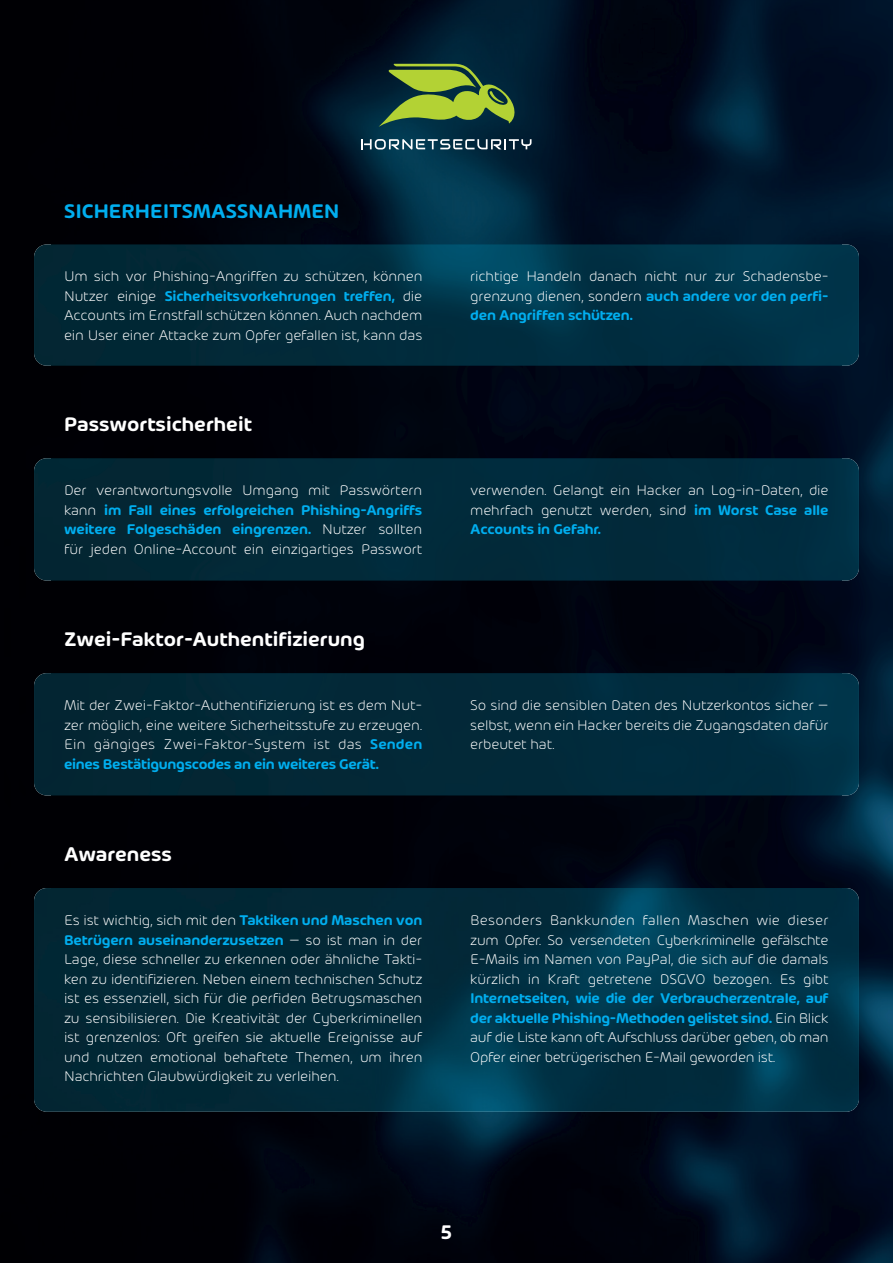
<style>
.page{position:relative;width:893px;height:1263px;background:#fff}
.page>*{position:absolute;margin:0;border:0;box-sizing:border-box;transform-origin:0 0}
.t1{font:600 21px "Hornet";color:#fff}
.t2{font:600 21px "Hornet";color:#00aeef}
.t3{font:300 15px/19.5px "Hornet";letter-spacing:-.01em;color:#fff;text-align:justify}
.s1{font-weight:600;color:#00aeef}
</style>
<div class="page">
<img style="left:0;top:1106px;width:893px;height:157px">
<div style="left:0;top:0;width:51px;height:1106px;background:#000004"></div>
<img style="left:842px;top:0;width:51px;height:1106px">
<img style="left:51px;top:795px;width:791px;height:93px">
<img style="left:51px;top:581px;width:791px;height:92px">
<img style="left:51px;top:366px;width:791px;height:92px">
<img style="left:51px;top:0;width:791px;height:244px">
<svg style="left:361px;top:139px;width:170px;height:11px"></svg>
<svg style="left:378px;top:64px;width:139px;height:63px;background:#557838"></svg>
<img style="left:34px;top:244px;width:825px;height:122px">
<div style="left:34px;top:458px;width:825px;height:123px;background:#012a3a"></div>
<img style="left:34px;top:673px;width:825px;height:122px">
<img style="left:34px;top:888px;width:825px;height:224px">
<h1 class="t2" style="left:64px;top:203px;width:277px">SICHERHEITSMASSNAHMEN</h1>
<p class="t3" style="left:64px;top:267px;width:360px">Um sich vor Phishing-Angriffen zu schützen, können Nutzer einige <span class="s1">Sicherheitsvorkehrungen treffen,</span> die Accounts im Ernstfall schützen können. Auch nachdem ein User einer Attacke zum Opfer gefallen ist, kann das</p>
<p class="t3" style="left:470px;top:267px;width:360px">richtige Handeln danach nicht nur zur Schadensbe&shy;grenzung dienen, sondern <span class="s1">auch andere vor den perfi&shy;den Angriffen schützen.</span></p>
<h1 class="t1" style="left:64px;top:417px;width:189px">Passwortsicherheit</h1>
<p class="t3" style="left:64px;top:481px;width:360px">Der verantwortungsvolle Umgang mit Passwörtern kann <span class="s1">im Fall eines erfolgreichen Phishing-Angriffs weitere Folgeschäden eingrenzen.</span> Nutzer sollten für jeden Online-Account ein einzigartiges Passwort</p>
<p class="t3" style="left:470px;top:481px;width:360px">verwenden. Gelangt ein Hacker an Log-in-Daten, die mehrfach genutzt werden, sind <span class="s1">im Worst Case alle Accounts in Gefahr.</span></p>
<h1 class="t1" style="left:64px;top:631px;width:302px">Zwei-Faktor-Authentifizierung</h1>
<p class="t3" style="left:64px;top:696px;width:360px">Mit der Zwei-Faktor-Authentifizierung ist es dem Nut&shy;zer möglich, eine weitere Sicherheitsstufe zu erzeugen.<br>Ein gängiges Zwei-Faktor-System ist das <span class="s1">Senden eines Bestätigungscodes an ein weiteres Gerät.</span></p>
<p class="t3" style="left:470px;top:696px;width:360px">So sind die sensiblen Daten des Nutzerkontos sicher – selbst, wenn ein Hacker bereits die Zugangsdaten dafür erbeutet hat.</p>
<h1 class="t1" style="left:64px;top:846px;width:109px">Awareness</h1>
<p class="t3" style="left:64px;top:911px;width:360px">Es ist wichtig, sich mit den <span class="s1">Taktiken und Maschen von Betrügern auseinanderzusetzen</span> – so ist man in der Lage, diese schneller zu erkennen oder ähnliche Takti&shy;ken zu identifizieren. Neben einem technischen Schutz ist es essenziell, sich für die perfiden Betrugsmaschen zu sensibilisieren. Die Kreativität der Cyberkriminellen ist grenzenlos: Oft greifen sie aktuelle Ereignisse auf und nutzen emotional behaftete Themen, um ihren Nachrichten Glaubwürdigkeit zu verleihen.</p>
<p class="t3" style="left:470px;top:911px;width:360px">Besonders Bankkunden fallen Maschen wie dieser zum Opfer. So versendeten Cyberkriminelle gefälschte E-Mails im Namen von PayPal, die sich auf die damals kürzlich in Kraft getretene DSGVO bezogen. Es gibt</p>
<p class="t3" style="left:470px;top:989px;width:360px"><span class="s1">Internetseiten, wie die der Verbraucherzentrale, auf der aktuelle Phishing-Methoden gelistet sind.</span> Ein Blick auf die Liste kann oft Aufschluss darüber geben, ob man Opfer einer betrügerischen E-Mail geworden ist.</p>
<h1 class="t1" style="left:441px;top:1224px;width:13px">5</h1>
</div>
